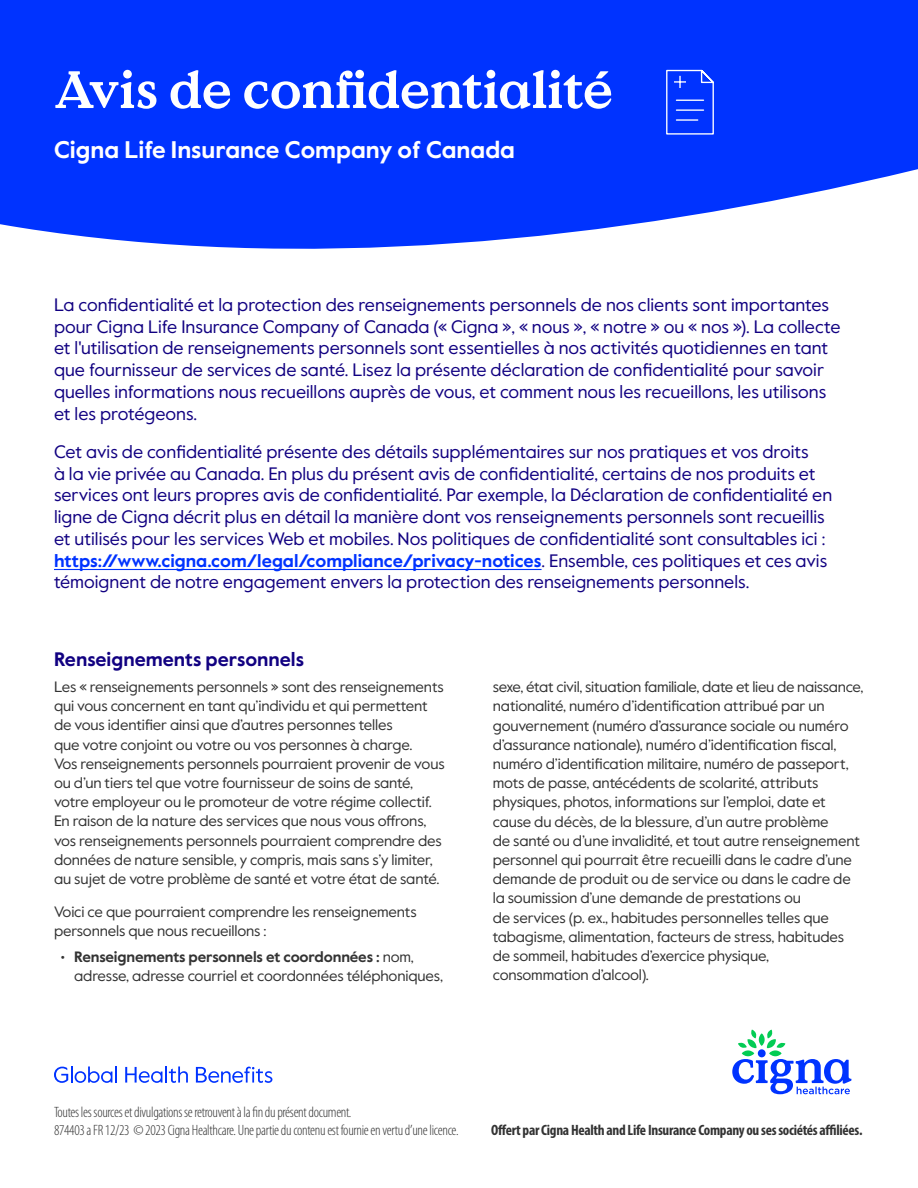
<style>
.page{position:relative;width:918px;height:1188px;background:#fff}
.page>*{position:absolute;margin:0;border:0;box-sizing:border-box;transform-origin:0 0}
.t1{font:700 52.5px "Value Serif Pro";letter-spacing:-.01em;color:#fff}
.Subhead{font:700 24px "Value Sans Pro";color:#fff}
.Paragraph_Subhead{font:700 19.5px "Value Sans Pro";color:#110081}
.Intro_Copy{font:18px/21.8px "Value Sans Pro";color:#110081}
.Body_copy{font:15px/19.2px "Value Sans Pro";letter-spacing:-.01em;color:#333}
.t2{font:300 condensed 15px/18px "Myriad Pro";letter-spacing:-.02em;color:#333}
.t3{font:700 condensed 15px "Myriad Pro";letter-spacing:-.02em;color:#333}
.s1{font-weight:700;color:#03f}
.s2{font-weight:500}
.s3{font-weight:700}
</style>
<div class="page">
<svg style="left:0;top:0;width:918px;height:249px;background:#1644ff"></svg>
<hr style="left:54px;top:569px;width:488px;height:1px;background:#03f">
<svg style="left:665px;top:67px;width:51px;height:68px;background:#224eff"></svg>
<svg style="left:54px;top:1066px;width:63px;height:17px"></svg>
<svg style="left:125px;top:1066px;width:63px;height:17px"></svg>
<svg style="left:196px;top:1067px;width:76px;height:16px"></svg>
<svg style="left:732px;top:1030px;width:120px;height:64px"></svg>
<p class="t1" style="left:54px;top:58px;width:561px">Avis de confidentialité</p>
<p class="Subhead" style="left:54px;top:135px;width:463px">Cigna Life Insurance Company of Canada</p>
<p class="Intro_Copy" style="left:54px;top:294px;width:788px">La confidentialité et la protection des renseignements personnels de nos clients sont importantes pour Cigna Life Insurance Company of Canada (« Cigna », « nous », « notre » ou « nos »). La collecte et l'utilisation de renseignements personnels sont essentielles à nos activités quotidiennes en tant que fournisseur de services de santé. Lisez la présente déclaration de confidentialité pour savoir quelles informations nous recueillons auprès de vous, et comment nous les recueillons, les utilisons et les protégeons.</p>
<p class="Intro_Copy" style="left:54px;top:441px;width:780px">Cet avis de confidentialité présente des détails supplémentaires sur nos pratiques et vos droits<br>à la vie privée au Canada. En plus du présent avis de confidentialité, certains de nos produits et services ont leurs propres avis de confidentialité. Par exemple, la Déclaration de confidentialité en ligne de Cigna décrit plus en détail la manière dont vos renseignements personnels sont recueillis et utilisés pour les services Web et mobiles. Nos politiques de confidentialité sont consultables ici : <span class="s1">https://www.cigna.com/legal/compliance/privacy-notices</span>. Ensemble, ces politiques et ces avis témoignent de notre engagement envers la protection des renseignements personnels.</p>
<p class="Paragraph_Subhead" style="left:54px;top:647px;width:252px">Renseignements personnels</p>
<p class="Body_copy" style="left:54px;top:677px;width:392px">Les « renseignements personnels » sont des renseignements qui vous concernent en tant qu’individu et qui permettent de vous identifier ainsi que d’autres personnes telles<br>que votre conjoint ou votre ou vos personnes à charge.<br>Vos renseignements personnels pourraient provenir de vous ou d’un tiers tel que votre fournisseur de soins de santé, votre employeur ou le promoteur de votre régime collectif.<br>En raison de la nature des services que nous vous offrons, vos renseignements personnels pourraient comprendre des données de nature sensible, y compris, mais sans s’y limiter, au sujet de votre problème de santé et votre état de santé.</p>
<p class="Body_copy" style="left:54px;top:902px;width:364px">Voici ce que pourraient comprendre les renseignements personnels que nous recueillons :</p>
<p class="Body_copy" style="left:74px;top:947px;width:370px;text-indent:-14px"><span class="s2">•</span> <span class="s3">Renseignements personnels et coordonnées :</span> nom, adresse, adresse courriel et coordonnées téléphoniques,</p>
<p class="Body_copy" style="left:493px;top:678px;width:372px">sexe, état civil, situation familiale, date et lieu de naissance, nationalité, numéro d’identification attribué par un gouvernement (numéro d’assurance sociale ou numéro d’assurance nationale), numéro d’identification fiscal, numéro d’identification militaire, numéro de passeport, mots de passe, antécédents de scolarité, attributs physiques, photos, informations sur l’emploi, date et cause du décès, de la blessure, d’un autre problème<br>de santé ou d’une invalidité, et tout autre renseignement personnel qui pourrait être recueilli dans le cadre d’une demande de produit ou de service ou dans le cadre de la soumission d’une demande de prestations ou<br>de services (p. ex., habitudes personnelles telles que tabagisme, alimentation, facteurs de stress, habitudes de sommeil, habitudes d’exercice physique, consommation d’alcool).</p>
<p class="t2" style="left:54px;top:1103px;width:406px">Toutes les sources et divulgations se retrouvent à la fin du présent document.<br>874403 a FR 12/23 © 2023 Cigna Healthcare. Une partie du contenu est fournie en vertu d’une licence.</p>
<p class="t3" style="left:491px;top:1121px;width:373px">Offert par Cigna Health and Life Insurance Company ou ses sociétés affiliées.</p>
</div>
